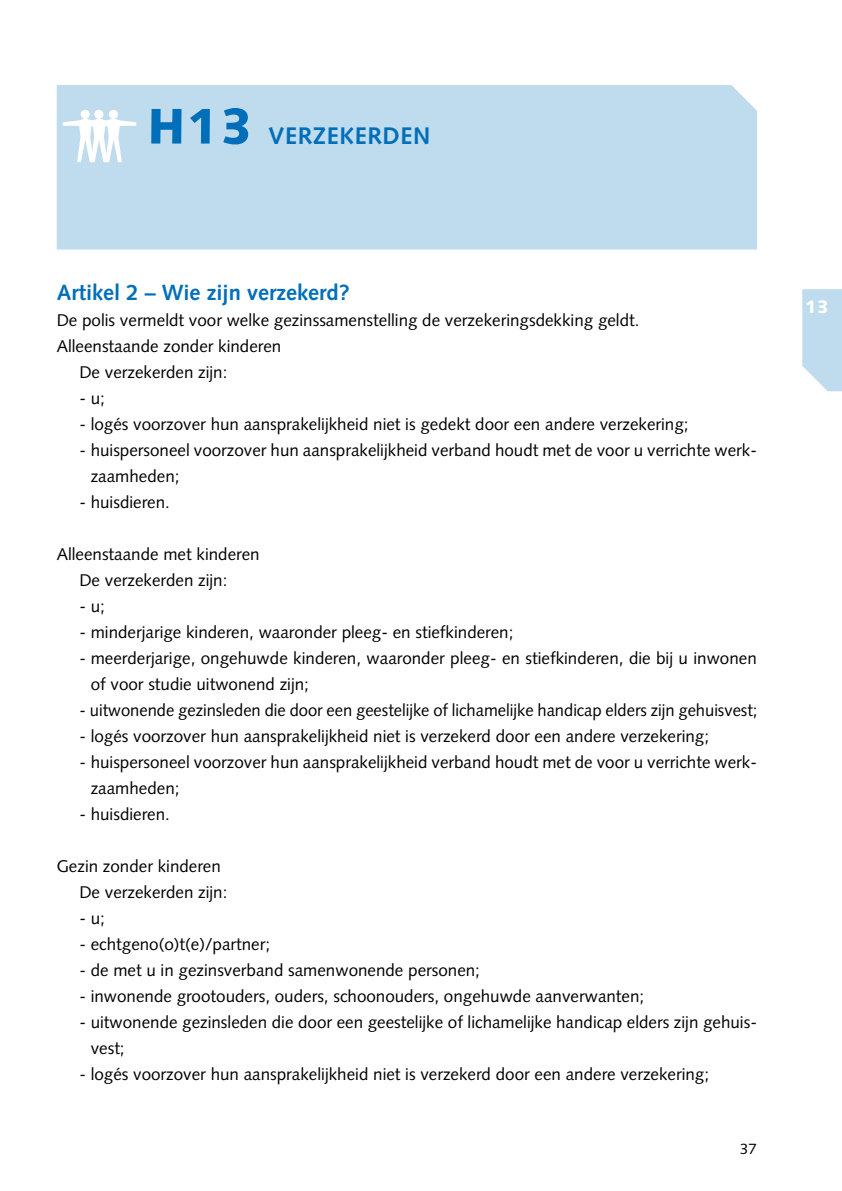
<style>
.page{position:relative;width:842px;height:1191px;background:#fff}
.page>*{position:absolute;margin:0;border:0;box-sizing:border-box;transform-origin:0 0}
.t1{font:700 24px "Syntax";letter-spacing:.025em;color:#006eb9}
._10_kop_blauw{font:700 22px "Syntax";color:#006eb9}
.t2{font:900 18px "Syntax";color:#fff}
._01_plat{font:17px/26px "Syntax";color:#000}
.t3{font:15px "Syntax";color:#000}
.s1{font-weight:900;font-size:50px}
</style>
<div class="page">
<div style="left:57px;top:85px;width:700px;height:164px;background:#bfdbee"></div>
<svg style="left:802px;top:289px;width:40px;height:102px;background:#c4deef"></svg>
<svg style="left:63px;top:110px;width:73px;height:52px"></svg>
<p class="t1" style="left:147px;top:121px;width:285px"><span class="s1">H13</span> VERZEKERDEN</p>
<p class="_10_kop_blauw" style="left:57px;top:279px;width:294px">Artikel 2 – Wie zijn verzekerd?</p>
<p class="_01_plat" style="left:57px;top:307px;width:584px">De polis vermeldt voor welke gezinssamenstelling de verzekeringsdekking geldt.</p>
<p class="_01_plat" style="left:57px;top:333px;width:226px">Alleenstaande zonder kinderen</p>
<p class="_01_plat" style="left:79px;top:359px;width:150px">De verzekerden zijn:</p>
<p class="_01_plat" style="left:57px;top:385px;width:50px">- u;</p>
<p class="_01_plat" style="left:57px;top:411px;width:633px">- logés voorzover hun aansprakelijkheid niet is gedekt door een andere verzekering;</p>
<p class="_01_plat" style="left:91px;top:437px;width:668px;text-indent:-34px">- huispersoneel voorzover hun aansprakelijkheid verband houdt met de voor u verrichte werk&shy;zaamheden;</p>
<p class="_01_plat" style="left:57px;top:489px;width:115px">- huisdieren.</p>
<p class="_01_plat" style="left:57px;top:541px;width:204px">Alleenstaande met kinderen</p>
<p class="_01_plat" style="left:79px;top:567px;width:150px">De verzekerden zijn:</p>
<p class="_01_plat" style="left:57px;top:593px;width:50px">- u;</p>
<p class="_01_plat" style="left:57px;top:619px;width:458px">- minderjarige kinderen, waaronder pleeg- en stiefkinderen;</p>
<p class="_01_plat" style="left:91px;top:645px;width:668px;text-indent:-34px">- meerderjarige, ongehuwde kinderen, waaronder pleeg- en stiefkinderen, die bij u inwonen of voor studie uitwonend zijn;</p>
<p class="_01_plat" style="left:57px;top:697px;width:702px">- uitwonende gezinsleden die door een geestelijke of lichamelijke handicap elders zijn gehuisvest;</p>
<p class="_01_plat" style="left:57px;top:723px;width:654px">- logés voorzover hun aansprakelijkheid niet is verzekerd door een andere verzekering;</p>
<p class="_01_plat" style="left:91px;top:749px;width:668px;text-indent:-34px">- huispersoneel voorzover hun aansprakelijkheid verband houdt met de voor u verrichte werk&shy;zaamheden;</p>
<p class="_01_plat" style="left:57px;top:801px;width:115px">- huisdieren.</p>
<p class="_01_plat" style="left:57px;top:853px;width:166px">Gezin zonder kinderen</p>
<p class="_01_plat" style="left:79px;top:879px;width:150px">De verzekerden zijn:</p>
<p class="_01_plat" style="left:57px;top:905px;width:50px">- u;</p>
<p class="_01_plat" style="left:57px;top:931px;width:215px">- echtgeno(o)t(e)/partner;</p>
<p class="_01_plat" style="left:57px;top:957px;width:425px">- de met u in gezinsverband samenwonende personen;</p>
<p class="_01_plat" style="left:57px;top:983px;width:589px">- inwonende grootouders, ouders, schoonouders, ongehuwde aanverwanten;</p>
<p class="_01_plat" style="left:91px;top:1009px;width:668px;text-indent:-34px">- uitwonende gezinsleden die door een geestelijke of lichamelijke handicap elders zijn gehuis&shy;vest;</p>
<p class="_01_plat" style="left:57px;top:1061px;width:654px">- logés voorzover hun aansprakelijkheid niet is verzekerd door een andere verzekering;</p>
<p class="t3" style="left:740px;top:1140px;width:18px">37</p>
<p class="t2" style="left:805px;top:296px;width:25px">13</p>
</div>
